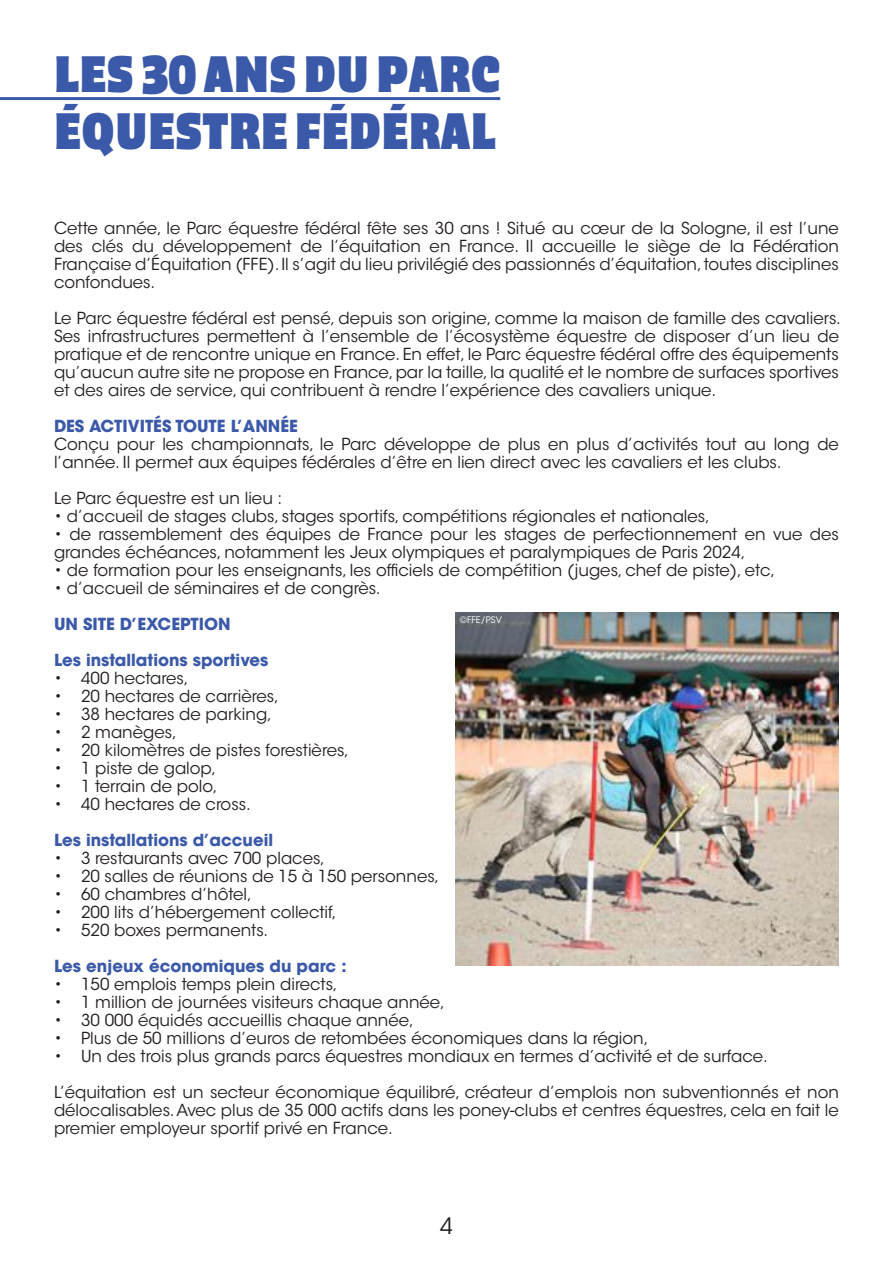
<style>
.page{position:relative;width:893px;height:1263px;background:#fff}
.page>*{position:absolute;margin:0;border:0;box-sizing:border-box;transform-origin:0 0}
.t1{font:48px/57.6px "Dunkel Sans Mediumv 0.7";letter-spacing:.01em;color:#3b59a9}
.t2{font:22.5px "ITC Avant Garde Std";color:#241f1f}
.t3{font:16.5px/18px "ITC Avant Garde Std";color:#241f1f}
.t4{font:700 16.5px/36px "ITC Avant Garde Std";color:#3b59a9}
.t5{font:9px "ITC Avant Garde Std";letter-spacing:.01em;color:#fff}
</style>
<div class="page">
<hr style="left:0;top:97px;width:500px;height:3px;background:#3b59a9">
<img style="left:455px;top:612px;width:384px;height:353px">
<h1 class="t1" style="left:54px;top:45px;width:448px">LES 30 ANS DU PARC<br>ÉQUESTRE FÉDÉRAL</h1>
<p class="t3" style="left:54px;top:219px;width:786px;text-align:justify">Cette année, le Parc équestre fédéral fête ses 30 ans ! Situé au cœur de la Sologne, il est l’une des clés du développement de l’équitation en France. Il accueille le siège de la Fédération Française d’Équitation (FFE). Il s’agit du lieu privilégié des passionnés d’équitation, toutes disciplines confondues.</p>
<p class="t3" style="left:54px;top:309px;width:788px">Le Parc équestre fédéral est pensé, depuis son origine, comme la maison de famille des cavaliers.<br>Ses infrastructures permettent à l’ensemble de l’écosystème équestre de disposer d’un lieu de pratique et de rencontre unique en France. En effet, le Parc équestre fédéral offre des équipements qu’aucun autre site ne propose en France, par la taille, la qualité et le nombre de surfaces sportives et des aires de service, qui contribuent à rendre l’expérience des cavaliers unique.</p>
<p class="t4" style="left:54px;top:408px;width:245px">DES ACTIVITÉS TOUTE L’ANNÉE</p>
<p class="t3" style="left:54px;top:435px;width:786px">Conçu pour les championnats, le Parc développe de plus en plus d’activités tout au long de l’année. Il permet aux équipes fédérales d’être en lien direct avec les cavaliers et les clubs.</p>
<p class="t3" style="left:54px;top:489px;width:230px">Le Parc équestre est un lieu :</p>
<p class="t3" style="left:54px;top:507px;width:657px">• d’accueil de stages clubs, stages sportifs, compétitions régionales et nationales,</p>
<p class="t3" style="left:54px;top:525px;width:786px">• de rassemblement des équipes de France pour les stages de perfectionnement en vue des grandes échéances, notamment les Jeux olympiques et paralympiques de Paris 2024,</p>
<p class="t3" style="left:54px;top:561px;width:723px">• de formation pour les enseignants, les officiels de compétition (juges, chef de piste), etc,</p>
<p class="t3" style="left:54px;top:579px;width:328px">• d’accueil de séminaires et de congrès.</p>
<p class="t4" style="left:54px;top:606px;width:216px">UN SITE D’EXCEPTION<br>Les installations sportives</p>
<p class="t3" style="left:54px;top:669px;width:136px">• 400 hectares,</p>
<p class="t3" style="left:54px;top:687px;width:226px">• 20 hectares de carrières,</p>
<p class="t3" style="left:54px;top:705px;width:219px">• 38 hectares de parking,</p>
<p class="t3" style="left:54px;top:723px;width:124px">• 2 manèges,</p>
<p class="t3" style="left:54px;top:741px;width:297px">• 20 kilomètres de pistes forestières,</p>
<p class="t3" style="left:54px;top:759px;width:164px">• 1 piste de galop,</p>
<p class="t3" style="left:54px;top:777px;width:165px">• 1 terrain de polo,</p>
<p class="t3" style="left:54px;top:795px;width:198px">• 40 hectares de cross.</p>
<p class="t4" style="left:54px;top:822px;width:221px">Les installations d’accueil</p>
<p class="t3" style="left:54px;top:849px;width:273px">• 3 restaurants avec 700 places,</p>
<p class="t3" style="left:54px;top:867px;width:387px">• 20 salles de réunions de 15 à 150 personnes,</p>
<p class="t3" style="left:54px;top:885px;width:199px">• 60 chambres d’hôtel,</p>
<p class="t3" style="left:54px;top:903px;width:284px">• 200 lits d’hébergement collectif,</p>
<p class="t3" style="left:54px;top:921px;width:216px">• 520 boxes permanents.</p>
<p class="t4" style="left:54px;top:948px;width:294px">Les enjeux économiques du parc :</p>
<p class="t3" style="left:54px;top:975px;width:285px">• 150 emplois temps plein directs,</p>
<p class="t3" style="left:54px;top:993px;width:392px">• 1 million de journées visiteurs chaque année,</p>
<p class="t3" style="left:54px;top:1011px;width:361px">• 30 000 équidés accueillis chaque année,</p>
<p class="t3" style="left:54px;top:1029px;width:596px">• Plus de 50 millions d’euros de retombées économiques dans la région,</p>
<p class="t3" style="left:54px;top:1038px;width:786px;line-height:36px">• Un des trois plus grands parcs équestres mondiaux en termes d’activité et de surface.<br>L’équitation est un secteur économique équilibré, créateur d’emplois non subventionnés et non</p>
<p class="t3" style="left:54px;top:1101px;width:786px">délocalisables. Avec plus de 35 000 actifs dans les poney-clubs et centres équestres, cela en fait le premier employeur sportif privé en France.</p>
<p class="t5" style="left:460px;top:614px;width:44px">©FFE/PSV</p>
<h2 class="t2" style="left:440px;top:1212px;width:14px">4</h2>
</div>
